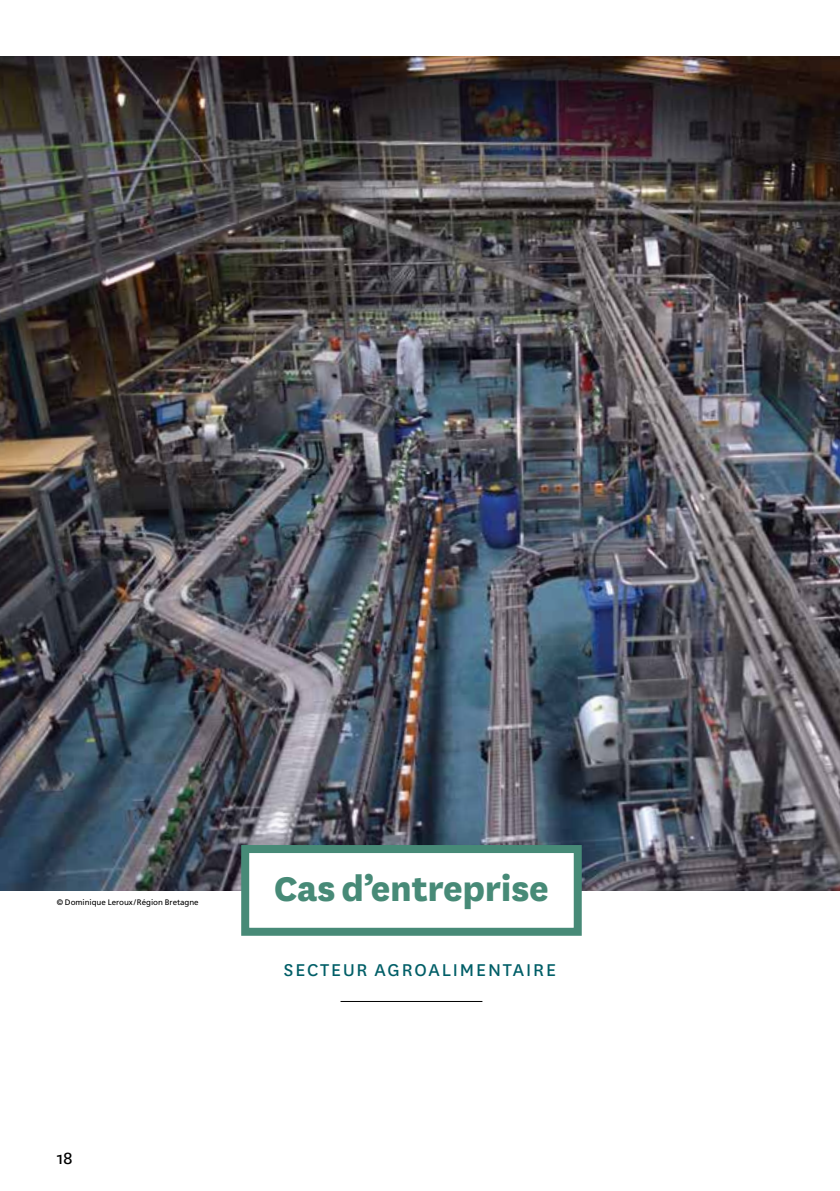
<style>
.page{position:relative;width:840px;height:1191px;background:#fff}
.page>*{position:absolute;margin:0;border:0;box-sizing:border-box;transform-origin:0 0}
.t1{font:800 40px "National";letter-spacing:-.005em;color:#478a77}
.t2{font:20px "National";letter-spacing:.095em;color:#005e67}
.t3{font:19px "National";color:#000}
.t4{font:8px "Frutiger";letter-spacing:-.005em;color:#000}
</style>
<div class="page">
<img style="left:0;top:57px;width:839px;height:833px">
<div style="left:245px;top:849px;width:332px;height:82px;background:#fff"></div>
<div style="left:241px;top:845px;width:340px;height:90px;border:8px solid #478a77"></div>
<hr style="left:340px;top:1001px;width:142px;height:1px;background:#000">
<p class="t4" style="left:57px;top:897px;width:143px">© Dominique Leroux/Région Bretagne</p>
<h3 class="t3" style="left:57px;top:1145px;width:18px">18</h3>
<h1 class="t1" style="left:274px;top:860px;width:276px">Cas d’entreprise</h1>
<h2 class="t2" style="left:284px;top:956px;width:273px">SECTEUR AGROALIMENTAIRE</h2>
</div>
